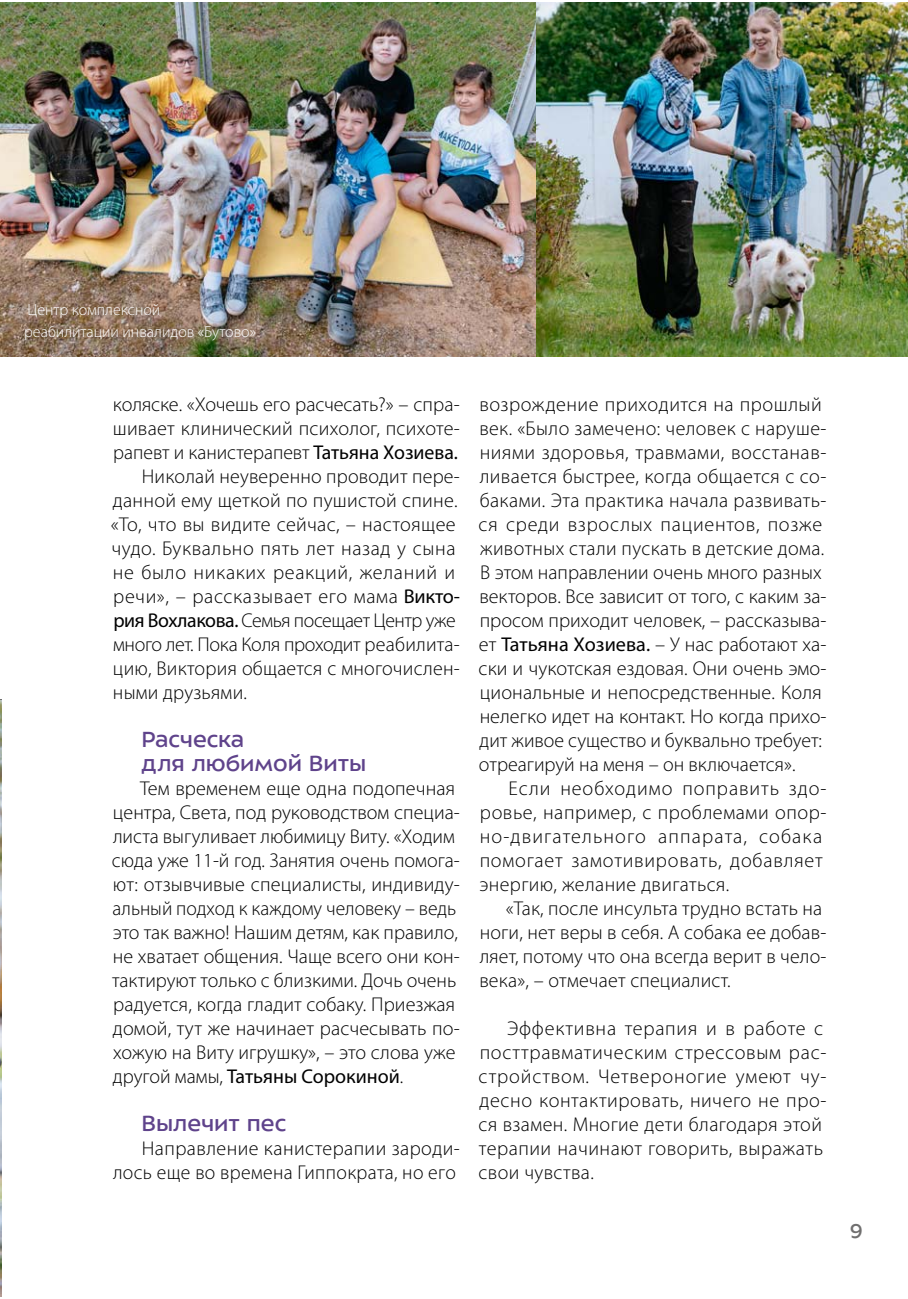
<style>
.page{position:relative;width:908px;height:1299px;background:#fff}
.page>*{position:absolute;margin:0;border:0;box-sizing:border-box;transform-origin:0 0}
.t1{font:24px/24px "ALS Sector";color:#5f438b}
.t2{font:22px "ALS Sector";color:#706f6f}
.t3{font:300 20px/24px "Myriad Pro";letter-spacing:.01em;color:#000}
.t4{font:300 20px/24px "Myriad Pro";letter-spacing:.03em;color:#000}
.t5{font:300 20px/24px "Myriad Pro";letter-spacing:.04em;color:#000}
.t6{font:300 20px "Myriad Pro";letter-spacing:-.02em;color:#000}
.t7{font:300 20px "Myriad Pro";letter-spacing:.035em;color:#000}
.t8{font:300 16px/22px "Myriad Pro";color:#fff}
.s1{font-weight:400}
</style>
<div class="page">
<hr style="left:0;top:699px;width:1px;height:596px;background:#706f6f">
<img style="left:0;top:700px;width:1px;height:595px">
<hr style="left:0;top:3px;width:1px;height:204px;background:#68348b">
<img style="left:1px;top:3px;width:906px;height:354px">
<p class="t8" style="left:24px;top:299px;width:233px">Центр комплексной<br>реабилитации инвалидов «Бутово»</p>
<p class="t3" style="left:113px;top:392px;width:348px">коляске. «Хочешь его расчесать?» – спра-</p>
<p class="t3" style="left:113px;top:416px;width:348px">шивает клинический психолог, психоте-</p>
<p class="t3" style="left:113px;top:440px;width:346px">рапевт и канистерапевт <span class="s1">Татьяна Хозиева.</span></p>
<p class="t3" style="left:142px;top:464px;width:319px">Николай неуверенно проводит пере-</p>
<p class="t3" style="left:113px;top:488px;width:346px">данной ему щеткой по пушистой спине.</p>
<p class="t3" style="left:111px;top:512px;width:346px">«То, что вы видите сейчас, – настоящее</p>
<p class="t4" style="left:112px;top:536px;width:345px">чудо. Буквально пять лет назад у сына</p>
<p class="t7" style="left:113px;top:560px;width:343px">не было никаких реакций, желаний и</p>
<p class="t4" style="left:113px;top:584px;width:348px">речи», – рассказывает его мама <span class="s1">Викто-</span></p>
<p class="t6" style="left:113px;top:608px;width:343px"><span class="s1">рия Вохлакова.</span> Семья посещает Центр уже</p>
<p class="t6" style="left:113px;top:632px;width:348px">много лет. Пока Коля проходит реабилита-</p>
<p class="t3" style="left:113px;top:656px;width:348px">цию, Виктория общается с многочислен-</p>
<p class="t3" style="left:113px;top:680px;width:135px">ными друзьями.</p>
<p class="t1" style="left:141px;top:730px;width:226px">Расческа<br>для любимой Виты</p>
<p class="t3" style="left:112px;top:776px;width:349px;text-indent:28px">Тем временем еще одна подопечная центра, Света, под руководством специа&shy;листа выгуливает любимицу Виту. «Ходим сюда уже 11-й год. Занятия очень помога&shy;ют: отзывчивые специалисты, индивиду&shy;альный подход к каждому человеку – ведь это так важно! Нашим детям, как правило, не хватает общения. Чаще всего они кон&shy;тактируют только с близкими. Дочь очень радуется, когда гладит собаку. Приезжая домой, тут же начинает расчесывать по&shy;хожую на Виту игрушку», – это слова уже другой мамы, <span class="s1">Татьяны Сорокиной</span>.</p>
<p class="t1" style="left:141px;top:1114px;width:146px">Вылечит пес</p>
<p class="t3" style="left:113px;top:1136px;width:348px;text-align:right">Направление канистерапии зароди&shy;лось еще во времена Гиппократа, но его</p>
<p class="t3" style="left:478px;top:392px;width:349px">возрождение приходится на прошлый век. «Было замечено: человек с наруше&shy;ниями здоровья, травмами, восстанав&shy;ливается быстрее, когда общается с со&shy;баками. Эта практика начала развивать&shy;ся среди взрослых пациентов, позже животных стали пускать в детские дома.<br>В этом направлении очень много разных векторов. Все зависит от того, с каким за&shy;просом приходит человек, – рассказыва&shy;ет <span class="s1">Татьяна Хозиева.</span> – У нас работают ха&shy;ски и чукотская ездовая. Они очень эмо&shy;циональные и непосредственные. Коля нелегко идет на контакт. Но когда прихо&shy;дит живое существо и буквально требует: отреагируй на меня – он включается».</p>
<p class="t5" style="left:479px;top:776px;width:348px;text-indent:29px">Если необходимо поправить здо&shy;ровье, например, с проблемами опор&shy;но-двигательного аппарата, собака помогает замотивировать, добавляет энергию, желание двигаться.</p>
<p class="t3" style="left:479px;top:896px;width:348px;text-indent:27px">«Так, после инсульта трудно встать на ноги, нет веры в себя. А собака ее добав&shy;ляет, потому что она всегда верит в чело&shy;века», – отмечает специалист.</p>
<p class="t4" style="left:478px;top:1016px;width:349px;text-indent:29px">Эффективна терапия и в работе с посттравматическим стрессовым рас&shy;стройством. Четвероногие умеют чу&shy;десно контактировать, ничего не про&shy;ся взамен. Многие дети благодаря этой терапии начинают говорить, выражать свои чувства.</p>
<p class="t2" style="left:848px;top:1224px;width:15px">9</p>
</div>
